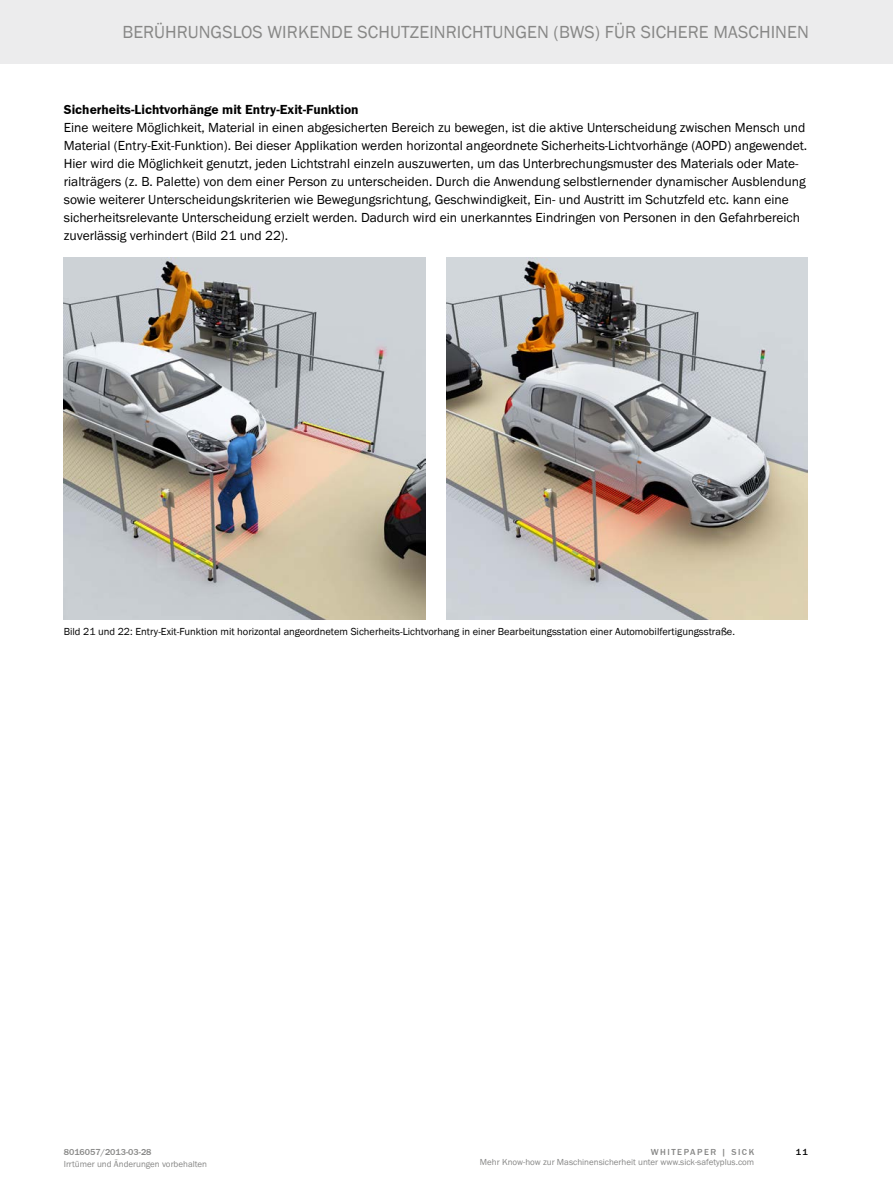
<style>
.page{position:relative;width:893px;height:1188px;background:#fff}
.page>*{position:absolute;margin:0;border:0;box-sizing:border-box;transform-origin:0 0}
.t1{font:18px "SICK Franklin";letter-spacing:.005em;color:#878786}
.t2{font:13.5px/17.9px "SICK Franklin";color:#000}
.t3{font:700 13.5px "SICK Franklin";letter-spacing:.005em;color:#000}
.t4{font:10.5px "SICK Franklin";color:#000}
.t5{font:9px "SICK Franklin";color:#878786}
.t6{font:500 9px "SICK Franklin";color:#878786}
.t7{font:500 9px "SICK Franklin";color:#000}
</style>
<div class="page">
<div style="left:0;top:0;width:893px;height:64px;background:#ececed"></div>
<img style="left:446px;top:258px;width:362px;height:361px">
<img style="left:64px;top:258px;width:361px;height:361px">
<h1 class="t1" style="left:122px;top:21px;width:688px">Berührungslos wirkende Schutzeinrichtungen (BWS) für sichere Maschinen</h1>
<p class="t3" style="left:64px;top:102px;width:296px">Sicherheits-Lichtvorhänge mit Entry-Exit-Funktion</p>
<p class="t2" style="left:64px;top:119px;width:745px">Eine weitere Möglichkeit, Material in einen abgesicherten Bereich zu bewegen, ist die aktive Unterscheidung zwischen Mensch und Material (Entry-Exit-Funktion). Bei dieser Applikation werden horizontal angeordnete Sicherheits-Lichtvorhänge (AOPD) angewendet.<br>Hier wird die Möglichkeit genutzt, jeden Lichtstrahl einzeln auszuwerten, um das Unterbrechungsmuster des Materials oder Mate&shy;rialträgers (z. B. Palette) von dem einer Person zu unterscheiden. Durch die Anwendung selbstlernender dynamischer Ausblendung sowie weiterer Unterscheidungskriterien wie Bewegungsrichtung, Geschwindigkeit, Ein- und Austritt im Schutzfeld etc. kann eine sicherheitsrelevante Unterscheidung erzielt werden. Dadurch wird ein unerkanntes Eindringen von Personen in den Gefahrbereich zuverlässig verhindert (Bild 21 und 22).</p>
<p class="t4" style="left:64px;top:625px;width:673px">Bild 21 und 22: Entry-Exit-Funktion mit horizontal angeordnetem Sicherheits-Lichtvorhang in einer Bearbeitungsstation einer Automobilfertigungsstraße.</p>
<p class="t6" style="left:64px;top:1146px;width:89px">8016057/2013-03-28</p>
<p class="t7" style="left:796px;top:1146px;width:14px">11</p>
<p class="t6" style="left:651px;top:1146px;width:17px">WHITEPAPER</p>
<p class="t6" style="left:721px;top:1146px;width:28px">| SICK</p>
<p class="t5" style="left:64px;top:1159px;width:145px">I rrtümer und Änderungen vorbehalten</p>
<p class="t5" style="left:480px;top:1157px;width:276px">Mehr Know-how zur Maschinensicherheit unter www.sick-safetyplus.com</p>
</div>
